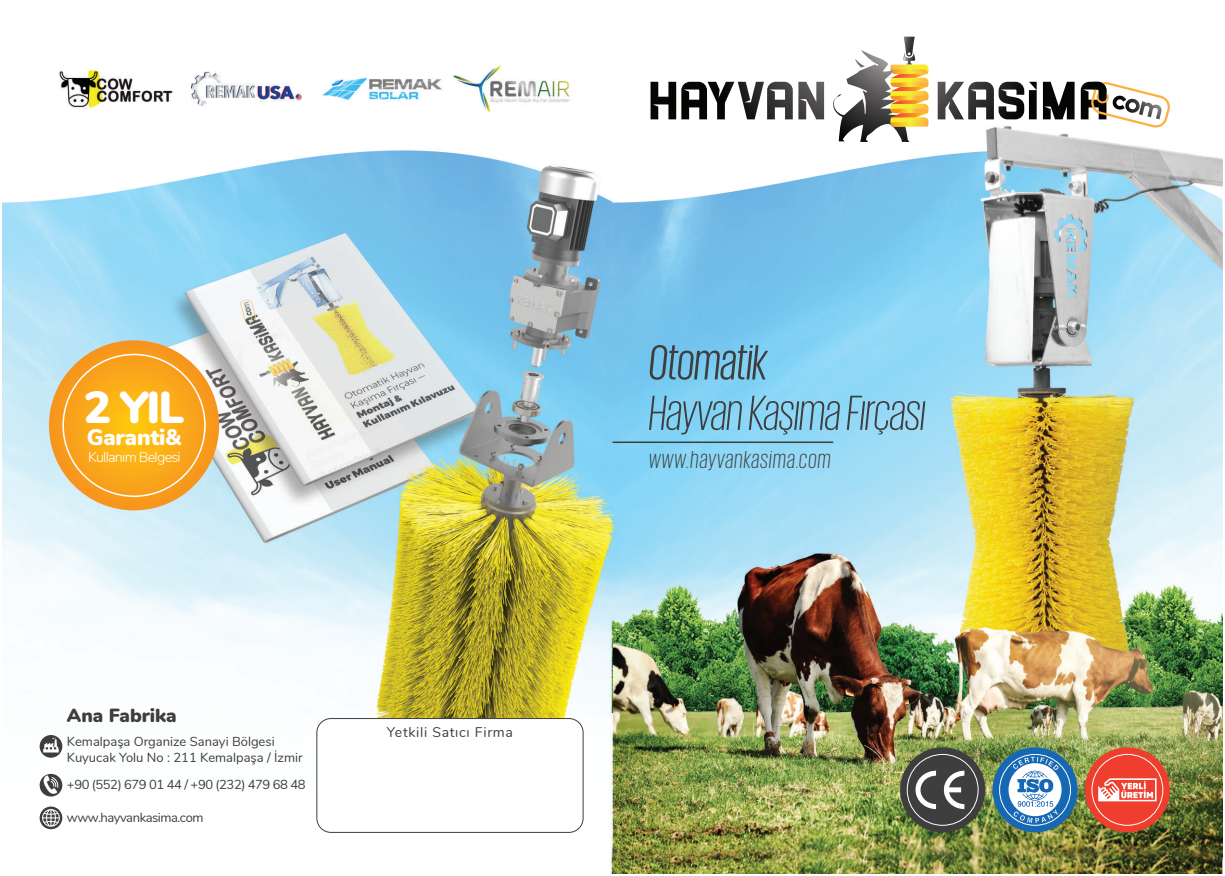
<style>
.page{position:relative;width:1225px;height:876px;background:#fff}
.page>*{position:absolute;margin:0;border:0;box-sizing:border-box;transform-origin:0 0}
.t1{font:italic 300 50.4px "Giorgio Sans";color:#3e3e3f}
.t2{font:italic 50.4px "Giorgio Sans";color:#3e3e3f}
.t3{font:900 45px "Nunito";color:#fff}
.t4{font:italic 300 25px "Giorgio Sans";letter-spacing:.05em;color:#3e3e3f}
.t5{font:900 22.5px "Nunito";letter-spacing:-.01em;color:#fff}
.t6{font:900 19px "Nunito";color:#3e3e3f}
.t7{font:300 14.3px "Nunito";letter-spacing:-.05em;color:#fff}
.t8{font:14px "Nunito";letter-spacing:.05em;color:#3e3e3f}
.t9{font:13px/15.6px "Nunito";color:#3e3e3f}
.t10{font:13px "Nunito";letter-spacing:-.035em;color:#3e3e3f}
</style>
<div class="page">
<img style="left:3px;top:36px;width:1219px;height:837px">
<svg style="left:1043px;top:82px;width:31px;height:37px"></svg>
<svg style="left:937px;top:82px;width:99px;height:37px"></svg>
<svg style="left:650px;top:82px;width:174px;height:37px"></svg>
<svg style="left:831px;top:37px;width:98px;height:105px"></svg>
<svg style="left:1080px;top:81px;width:91px;height:47px"></svg>
<hr style="left:612px;top:441px;width:221px;height:2px;background:#3e3e3f">
<div style="left:900px;top:747px;width:85px;height:85px;background:#3e3e3f;border-radius:50%"></div>
<div style="left:1085px;top:747px;width:85px;height:85px;background:#ef3e2e;border-radius:50%"></div>
<div style="left:907px;top:754px;width:71px;height:72px;border:1px solid #fff;border-radius:50%"></div>
<div style="left:1091px;top:754px;width:72px;height:72px;border:1px solid #fff;border-radius:50%"></div>
<svg style="left:943px;top:771px;width:21px;height:38px"></svg>
<svg style="left:915px;top:771px;width:21px;height:38px"></svg>
<svg style="left:1098px;top:778px;width:58px;height:23px"></svg>
<div style="left:992px;top:747px;width:85px;height:85px;background:#1768b4;border-radius:50%"></div>
<div style="left:999px;top:754px;width:71px;height:72px;border:1px solid #fff;border-radius:50%"></div>
<svg style="left:1008px;top:757px;width:53px;height:66px"></svg>
<div style="left:49px;top:340px;width:170px;height:170px;background:#f7971d;border-radius:85px"></div>
<svg style="left:62px;top:354px;width:144px;height:143px"></svg>
<div style="left:317px;top:718px;width:266px;height:114px;background:#fff;border-radius:14px"></div>
<div style="left:316px;top:718px;width:267px;height:115px;border:1px solid #3e3e3f;border-radius:14px"></div>
<svg style="left:40px;top:735px;width:22px;height:23px"></svg>
<svg style="left:43px;top:738px;width:16px;height:14px"></svg>
<div style="left:40px;top:774px;width:22px;height:22px;background:#3e3e3f;border-radius:50%"></div>
<svg style="left:43px;top:775px;width:15px;height:19px"></svg>
<svg style="left:40px;top:806px;width:22px;height:23px"></svg>
<svg style="left:42px;top:809px;width:18px;height:18px"></svg>
<h2 class="t3" style="left:84px;top:374px;width:101px">2 YIL</h2>
<h3 class="t5" style="left:87px;top:420px;width:96px">Garanti&amp;</h3>
<p class="t7" style="left:88px;top:447px;width:94px">Kullanım Belgesi</p>
<h3 class="t6" style="left:67px;top:701px;width:111px">Ana Fabrika</h3>
<p class="t9" style="left:67px;top:733px;width:237px">Kemalpaşa Organize Sanayi Bölgesi<br>Kuyucak Yolu No : 211 Kemalpaşa / İzmir</p>
<p class="t10" style="left:67px;top:775px;width:240px">+90 (552) 679 01 44 / +90 (232) 479 68 48</p>
<p class="t10" style="left:67px;top:808px;width:138px">www.hayvankasima.com</p>
<p class="t8" style="left:387px;top:722px;width:128px">Yetkili Satıcı Firma</p>
<h1 class="t2" style="left:649px;top:338px;width:120px">Otomatik</h1>
<h1 class="t1" style="left:649px;top:389px;width:278px">Hayvan Kaşıma Fırçası</h1>
<h3 class="t4" style="left:649px;top:448px;width:183px">www.hayvankasima.com</h3>
</div>
